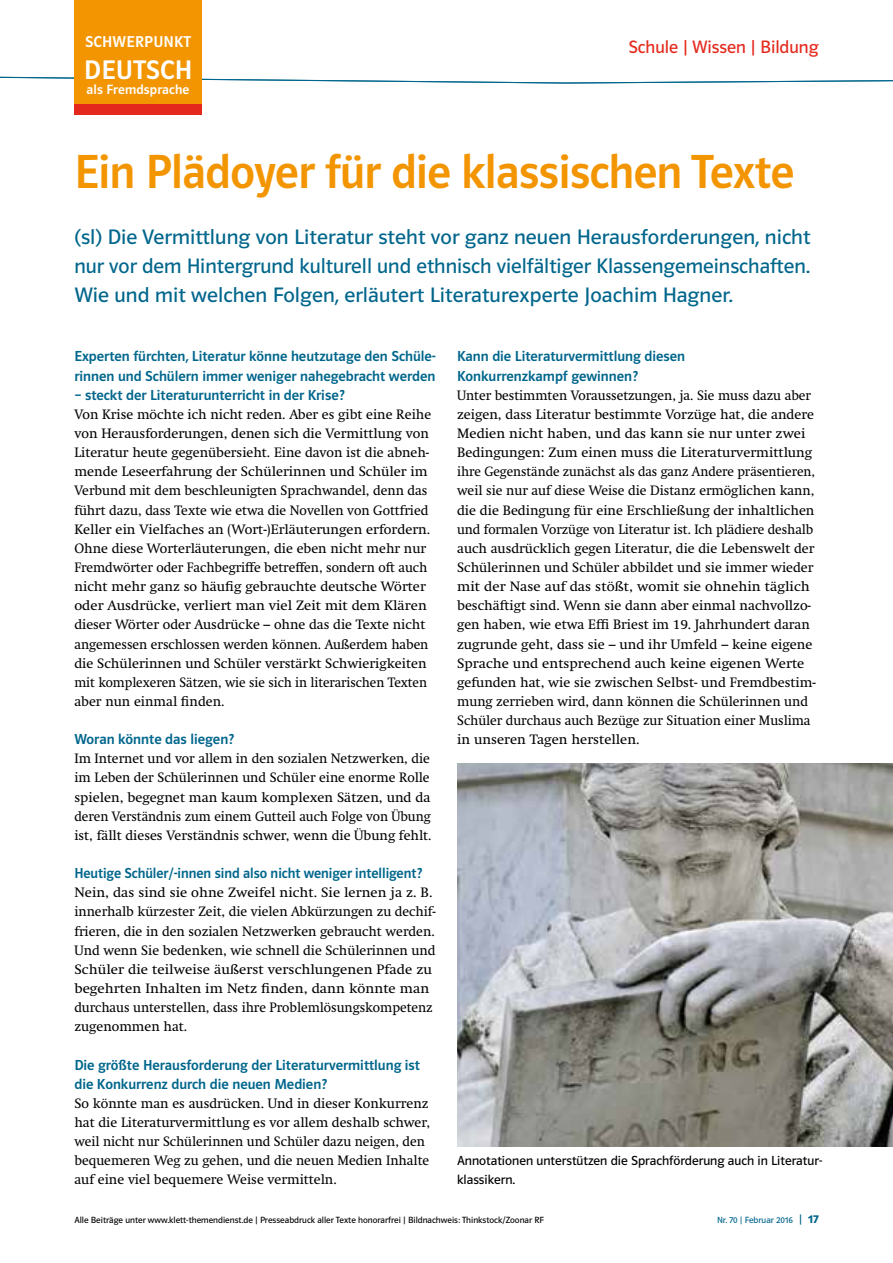
<style>
.page{position:relative;width:893px;height:1263px;background:#fff}
.page>*{position:absolute;margin:0;border:0;box-sizing:border-box;transform-origin:0 0}
.t1{font:48px "Polo ST11 K Krftg";letter-spacing:-.01em;color:#f39500}
.t2{font:27px "Polo ST11 K Krftg";letter-spacing:.01em;color:#fff}
.t3{font:21px/29.2px "Polo ST11 K Buch";letter-spacing:.005em;color:#00668c;text-align:justify}
.t4{font:18px "Polo ST11 K Buch";color:#e4291c}
.t5{font:15.75px "Polo ST11 K Krftg";letter-spacing:.02em;color:#fff}
.t6{font:15px/19.2px "Polo 22 K Krftg";color:#00668c}
.t7{font:13.5px/19.2px "Klett Swift";color:#000}
.t8{font:13.5px/19.2px "Klett Swift";color:#000;scale:1.04 1}
.t9{font:13.5px "Polo ST11 K Krftg";letter-spacing:.01em;color:#fff}
.t10{font:13.35px "Klett Swift";letter-spacing:-.005em;color:#000;scale:.96 1}
.t11{font:13.2px/19.2px "Polo ST11 K Buch";color:#000}
.t12{font:9px "Polo ST11 K Buch";color:#000}
.t13{font:9px "Polo ST11 K Buch";color:#00668c}
.s1{font-size:12px}
.s2{font-family:"Polo ST11 K Hfett";font-size:12px}
</style>
<div class="page">
<img style="left:457px;top:763px;width:436px;height:383px">
<svg style="left:412px;top:82px;width:368px;height:1px"></svg>
<svg style="left:0;top:76px;width:893px;height:6px"></svg>
<div style="left:74px;top:0;width:128px;height:107px;background:#f39500"></div>
<div style="left:74px;top:104px;width:128px;height:11px;background:#e4291c"></div>
<p class="t5" style="left:85px;top:33px;width:107px">SCHWERPUNKT</p>
<h2 class="t2" style="left:84px;top:55px;width:110px">DEUTSCH</h2>
<p class="t9" style="left:87px;top:82px;width:104px">als Fremdsprache</p>
<h3 class="t4" style="left:628px;top:37px;width:192px">Schule | Wissen | Bildung</h3>
<h1 class="t1" style="left:74px;top:146px;width:721px">Ein Plädoyer für die klassischen Texte</h1>
<p class="t3" style="left:74px;top:222px;width:738px">(sl) Die Vermittlung von Literatur steht vor ganz neuen Herausforderungen, nicht nur vor dem Hintergrund kulturell und ethnisch vielfältiger Klassengemeinschaften.<br>Wie und mit welchen Folgen, erläutert Literaturexperte Joachim Hagner.</p>
<p class="t6" style="left:74px;top:347px;width:363px">Experten fürchten, Literatur könne heutzutage den Schüle&shy;rinnen und Schülern immer weniger nahegebracht werden</p>
<p class="t6" style="left:74px;top:385px;width:272px">– steckt der Literaturunterricht in der Krise?</p>
<p class="t7" style="left:74px;top:405px;width:358px">Von Krise möchte ich nicht reden. Aber es gibt eine Reihe von Herausforderungen, denen sich die Vermittlung von Literatur heute gegenübersieht. Eine davon ist die abneh&shy;mende Leseerfahrung der Schülerinnen und Schüler im Verbund mit dem beschleunigten Sprachwandel, denn das führt dazu, dass Texte wie etwa die Novellen von Gottfried Keller ein Vielfaches an (Wort-)Erläuterungen erfordern.<br>Ohne diese Worterläuterungen, die eben nicht mehr nur Fremdwörter oder Fachbegriffe betreffen, sondern oft auch nicht mehr ganz so häufig gebrauchte deutsche Wörter oder Ausdrücke, verliert man viel Zeit mit dem Klären dieser Wörter oder Ausdrücke – ohne das die Texte nicht angemessen erschlossen werden können. Außerdem haben die Schülerinnen und Schüler verstärkt Schwierigkeiten mit komplexeren Sätzen, wie sie sich in literarischen Texten aber nun einmal finden.</p>
<p class="t6" style="left:74px;top:730px;width:161px">Woran könnte das liegen?</p>
<p class="t7" style="left:74px;top:749px;width:359px">Im Internet und vor allem in den sozialen Netzwerken, die im Leben der Schülerinnen und Schüler eine enorme Rolle spielen, begegnet man kaum komplexen Sätzen, und da deren Verständnis zum einem Gutteil auch Folge von Übung ist, fällt dieses Verständnis schwer, wenn die Übung fehlt.</p>
<p class="t6" style="left:74px;top:864px;width:349px">Heutige Schüler/-innen sind also nicht weniger intelligent?</p>
<p class="t8" style="left:74px;top:883px;width:349px">Nein, das sind sie ohne Zweifel nicht. Sie lernen ja z. B. innerhalb kürzester Zeit, die vielen Abkürzungen zu dechif&shy;frieren, die in den sozialen Netzwerken gebraucht werden.<br>Und wenn Sie bedenken, wie schnell die Schülerinnen und Schüler die teilweise äußerst verschlungenen Pfade zu begehrten Inhalten im Netz finden, dann könnte man durchaus unterstellen, dass ihre Problemlösungskompetenz zugenommen hat.</p>
<p class="t6" style="left:74px;top:1055px;width:347px">Die größte Herausforderung der Literaturvermittlung ist die Konkurrenz durch die neuen Medien?</p>
<p class="t7" style="left:74px;top:1094px;width:357px">So könnte man es ausdrücken. Und in dieser Konkurrenz hat die Literaturvermittlung es vor allem deshalb schwer, weil nicht nur Schülerinnen und Schüler dazu neigen, den bequemeren Weg zu gehen, und die neuen Medien Inhalte auf eine viel bequemere Weise vermitteln.</p>
<p class="t6" style="left:457px;top:347px;width:229px">Kann die Literaturvermittlung diesen<br>Konkurrenzkampf gewinnen?</p>
<p class="t7" style="left:457px;top:386px;width:358px">Unter bestimmten Voraussetzungen, ja. Sie muss dazu aber zeigen, dass Literatur bestimmte Vorzüge hat, die andere Medien nicht haben, und das kann sie nur unter zwei Bedingungen: Zum einen muss die Literaturvermittlung</p>
<p class="t10" style="left:457px;top:464px;width:374px">ihre Gegenstände zunächst als das ganz Andere präsentieren,</p>
<p class="t7" style="left:457px;top:481px;width:360px">weil sie nur auf diese Weise die Distanz ermöglichen kann, die die Bedingung für eine Erschließung der inhaltlichen und formalen Vorzüge von Literatur ist. Ich plädiere deshalb auch ausdrücklich gegen Literatur, die die Lebenswelt der Schülerinnen und Schüler abbildet und sie immer wieder mit der Nase auf das stößt, womit sie ohnehin täglich beschäftigt sind. Wenn sie dann aber einmal nachvollzo&shy;gen haben, wie etwa Effi Briest im 19. Jahrhundert daran zugrunde geht, dass sie – und ihr Umfeld – keine eigene Sprache und entsprechend auch keine eigenen Werte gefunden hat, wie sie zwischen Selbst- und Fremdbestim&shy;mung zerrieben wird, dann können die Schülerinnen und Schüler durchaus auch Bezüge zur Situation einer Muslima in unseren Tagen herstellen.</p>
<p class="t11" style="left:457px;top:1151px;width:367px">Annotationen unterstützen die Sprachförderung auch in Literatur&shy;klassikern.</p>
<p class="t12" style="left:74px;top:1215px;width:471px">Alle Beiträge unter www.klett-themendienst.de | Presseabdruck aller Texte honorarfrei | Bildnachweis: Thinkstock/Zoonar RF</p>
<p class="t13" style="left:717px;top:1215px;width:103px">Nr. 70 | Februar 2016 <span class="s1">|</span> <span class="s2">17</span></p>
</div>
